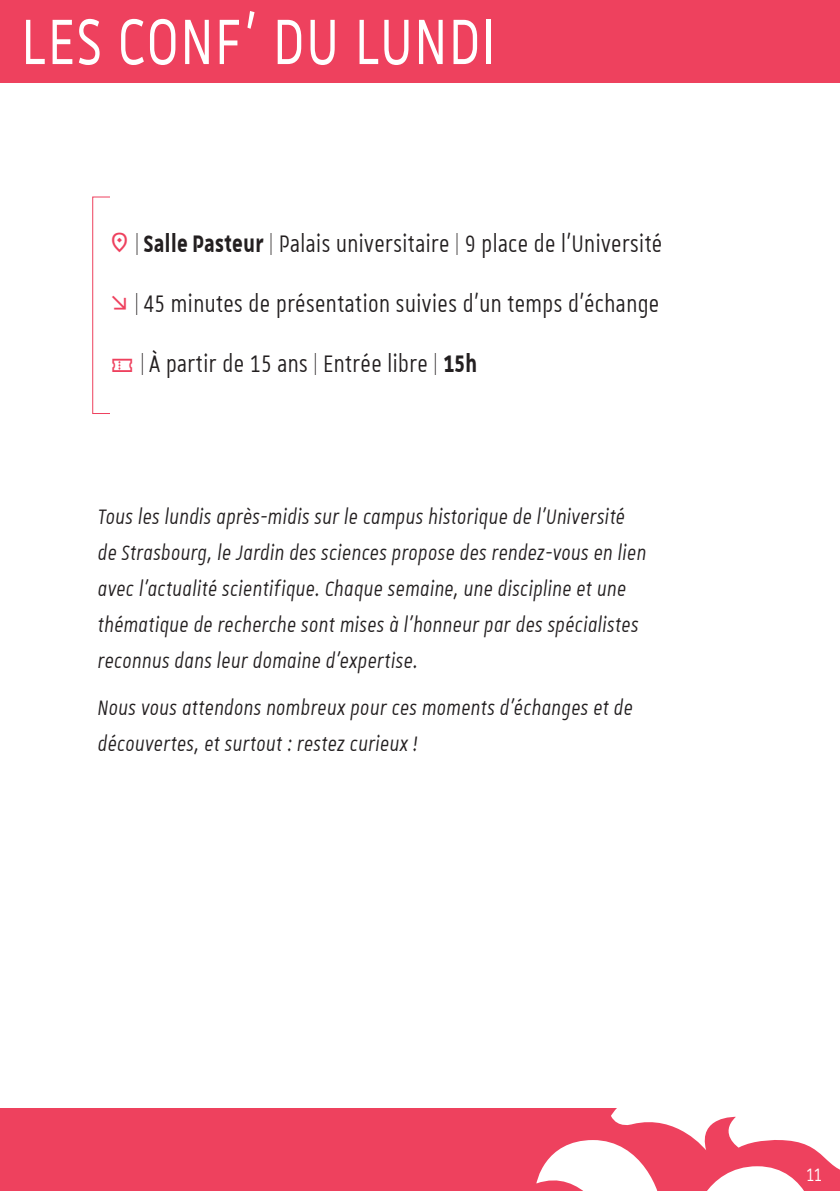
<style>
.page{position:relative;width:840px;height:1191px;background:#fff}
.page>*{position:absolute;margin:0;border:0;box-sizing:border-box;transform-origin:0 0}
.t1{font:87px "Unistra A";letter-spacing:.03em;color:#fff;scale:.75 1}
.t2{font:32px/60px "Unistra A";letter-spacing:.02em;color:#231f20;text-align:justify;scale:.75 1}
.t3{font:italic 28px/36px "Unistra A";letter-spacing:.02em;color:#231f20;scale:.75 1}
.t4{font:24px "Unistra A";color:#fff;scale:.75 1}
.s1{font-weight:700}
</style>
<div class="page">
<div style="left:0;top:1108px;width:839px;height:83px;background:#ee415e"></div>
<svg style="left:0;top:0;width:104px;height:83px"></svg>
<div style="left:1px;top:0;width:838px;height:82px;background:#ee415e"></div>
<div style="left:92px;top:196px;width:40px;height:218px;border:1px solid #ee415e"></div>
<div style="left:111px;top:189px;width:24px;height:239px;background:#fff"></div>
<svg style="left:536px;top:1108px;width:303px;height:83px"></svg>
<h1 class="t1" style="left:22px;top:-4px;width:633px">LES CONF' DU LUNDI</h1>
<p class="t2" style="left:135px;top:212px;width:704px">| <span class="s1">Salle Pasteur</span> | Palais universitaire | 9 place de l’Université | 45 minutes de présentation suivies d’un temps d’échange | À partir de 15 ans | Entrée libre | <span class="s1">15h</span></p>
<p class="t3" style="left:98px;top:497px;width:732px">Tous les lundis après-midis sur le campus historique de l’Université de Strasbourg, le Jardin des sciences propose des rendez-vous en lien avec l’actualité scientifique. Chaque semaine, une discipline et une thématique de recherche sont mises à l’honneur par des spécialistes reconnus dans leur domaine d’expertise.</p>
<p class="t3" style="left:98px;top:689px;width:714px">Nous vous attendons nombreux pour ces moments d’échanges et de découvertes, et surtout : restez curieux !</p>
<p class="t4" style="left:805px;top:1162px;width:22px">11</p>
</div>
